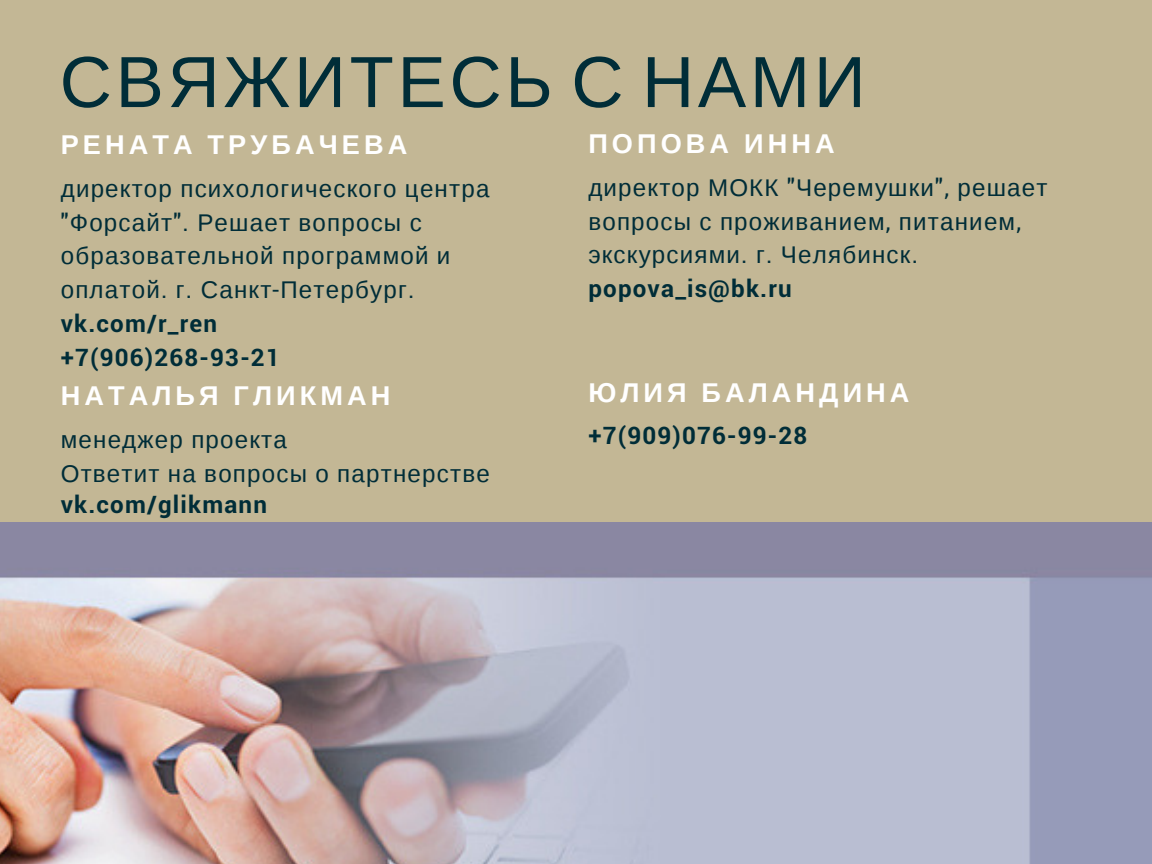
<style>
.page{position:relative;width:1152px;height:864px;background:#c3b795}
.page>*{position:absolute;margin:0;border:0;box-sizing:border-box;transform-origin:0 0}
.t1{font:72.45px "Liberation Sans";letter-spacing:.05em;color:#002d38}
.t2{font:700 27.15px "Liberation Sans";letter-spacing:.15em;color:#fff}
.t3{font:24.15px/33.8px "Liberation Sans";letter-spacing:.05em;color:#002d38}
.t4{font:700 24.15px/33.8px "Roboto";letter-spacing:.05em;color:#002d38}
.s1{font-family:"Roboto"}
</style>
<div class="page">
<img style="left:0;top:522px;width:1152px;height:342px">
<h1 class="t1" style="left:60px;top:41px;width:808px">СВЯЖИТЕСЬ С НАМИ</h1>
<p class="t2" style="left:61px;top:130px;width:348px">РЕНАТА ТРУБАЧЕВА</p>
<p class="t3" style="left:61px;top:172px;width:430px">директор психологического центра <span class="s1">"</span>Форсайт<span class="s1">".</span> Решает вопросы с образовательной программой и оплатой<span class="s1">.</span> г<span class="s1">.</span> Санкт<span class="s1">-</span>Петербург<span class="s1">.</span></p>
<p class="t4" style="left:61px;top:306px;width:221px">vk.com/r_ren +7(906)268-93-21</p>
<p class="t2" style="left:61px;top:380px;width:331px">НАТАЛЬЯ ГЛИКМАН</p>
<p class="t3" style="left:61px;top:422px;width:431px">менеджер проекта<br>Ответит на вопросы о партнерстве</p>
<p class="t4" style="left:61px;top:487px;width:208px">vk.com/glikmann</p>
<p class="t2" style="left:588px;top:128px;width:248px">ПОПОВА ИННА</p>
<p class="t3" style="left:588px;top:170px;width:461px">директор МОКК <span class="s1">"</span>Черемушки<span class="s1">",</span> решает вопросы с проживанием<span class="s1">,</span> питанием<span class="s1">, </span>экскурсиями<span class="s1">.</span> г<span class="s1">.</span> Челябинск<span class="s1">.</span></p>
<p class="t4" style="left:588px;top:271px;width:205px">popova_is@bk.ru</p>
<p class="t2" style="left:588px;top:377px;width:323px">ЮЛИЯ БАЛАНДИНА</p>
<p class="t4" style="left:588px;top:418px;width:221px">+7(909)076-99-28</p>
</div>
